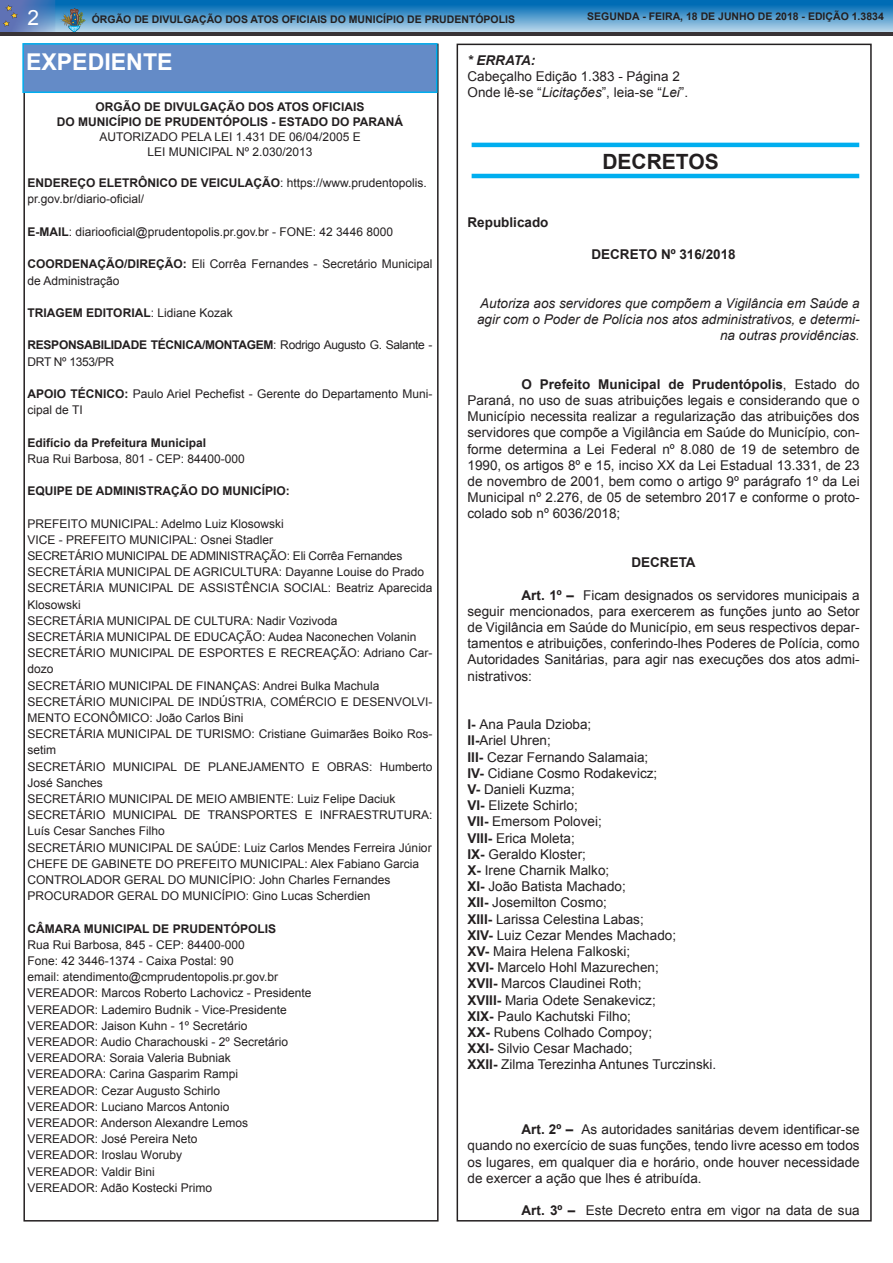
<style>
.page{position:relative;width:893px;height:1263px;background:#fff}
.page>*{position:absolute;margin:0;border:0;box-sizing:border-box;transform-origin:0 0}
.t1{font:700 23.1px "Arial";color:#fff}
.t2{font:700 21px "Arial";color:#231f20}
.t3{font:21px "Arial";color:#fff}
.t4{font:13.5px/16.2px "Arial";color:#231f20;text-align:justify}
.t5{font:italic 13.5px/16.2px "Arial";color:#231f20;text-align:right}
.t6{font:700 13.5px "Arial";color:#231f20}
.t7{font:italic 700 13.5px "Arial";color:#231f20}
.t8{font:12px/16.2px "Arial";color:#231f20}
.t9{font:700 12px "Arial";color:#231f20}
.t10{font:12px/16.2px "Arial";letter-spacing:-.025em;color:#231f20}
.t11{font:12px "Arial";letter-spacing:-.02em;color:#231f20}
.t12{font:700 10.5px "Arial";color:#231f20}
.s1{font-style:italic}
.s2{font-weight:700}
.s3{font-weight:400}
</style>
<div class="page">
<img style="left:56px;top:0;width:837px;height:32px">
<img style="left:0;top:0;width:56px;height:32px">
<svg style="left:3px;top:5px;width:15px;height:22px"></svg>
<svg style="left:59px;top:8px;width:27px;height:24px"></svg>
<hr style="left:0;top:32px;width:893px;height:4px;background:#383336">
<div style="left:22px;top:43px;width:415px;height:50px;background:#648bc7;border:2px solid #00aeef"></div>
<hr style="left:472px;top:174px;width:387px;height:4px;background:#00aeef">
<hr style="left:472px;top:143px;width:387px;height:4px;background:#00aeef">
<h2 class="t3" style="left:28px;top:3px;width:13px">2</h2>
<p class="t12" style="left:92px;top:12px;width:425px">ÓRGÃO DE DIVULGAÇÃO DOS ATOS OFICIAIS DO MUNICÍPIO DE PRUDENTÓPOLIS</p>
<p class="t12" style="left:587px;top:9px;width:298px">SEGUNDA - FEIRA, 18 DE JUNHO DE 2018 - EDIÇÃO 1.3834</p>
<p class="t1" style="left:26px;top:45px;width:148px">EXPEDIENTE</p>
<p class="t7" style="left:467px;top:51px;width:69px">* ERRATA:</p>
<p class="t4" style="left:467px;top:68px;width:214px">Cabeçalho Edição 1.383 - Página 2</p>
<p class="t4" style="left:467px;top:84px;width:222px">Onde lê-se “<span class="s1">Licitações</span>”, leia-se “<span class="s1">Lei</span>”.</p>
<p class="t9" style="left:95px;top:98px;width:271px">ORGÃO DE DIVULGAÇÃO DOS ATOS OFICIAIS</p>
<p class="t9" style="left:57px;top:113px;width:348px">DO MUNICÍPIO DE PRUDENTÓPOLIS - ESTADO DO PARANÁ</p>
<p class="t8" style="left:99px;top:129px;width:263px">AUTORIZADO PELA LEI 1.431 DE 06/04/2005 E</p>
<p class="t8" style="left:147px;top:144px;width:167px">LEI MUNICIPAL Nº 2.030/2013</p>
<p class="t8" style="left:28px;top:175px;width:401px"><span class="s2">ENDEREÇO ELETRÔNICO DE VEICULAÇÃO</span>: https://www.prudentopolis. pr.gov.br/diario-oficial/</p>
<p class="t8" style="left:28px;top:223px;width:367px"><span class="s2">E-MAIL</span>: diariooficial@prudentopolis.pr.gov.br - FONE: 42 3446 8000</p>
<p class="t8" style="left:28px;top:256px;width:406px"><span class="s2">COORDENAÇÃO/DIREÇÃO:</span> Eli Corrêa Fernandes - Secretário Municipal de Administração</p>
<p class="t9" style="left:28px;top:304px;width:207px">TRIAGEM EDITORIAL<span class="s3">: Lidiane Kozak</span></p>
<p class="t10" style="left:28px;top:337px;width:406px"><span class="s2">RESPONSABILIDADE TÉCNICA/MONTAGEM</span>: Rodrigo Augusto G. Salante -<br>DRT Nº 1353/PR</p>
<p class="t8" style="left:28px;top:385px;width:406px"><span class="s2">APOIO TÉCNICO:</span> Paulo Ariel Pechefist - Gerente do Departamento Muni&shy;cipal de TI</p>
<p class="t9" style="left:28px;top:434px;width:180px">Edifício da Prefeitura Municipal</p>
<p class="t8" style="left:28px;top:450px;width:219px">Rua Rui Barbosa, 801 - CEP: 84400-000</p>
<p class="t9" style="left:28px;top:482px;width:264px">EQUIPE DE ADMINISTRAÇÃO DO MUNICÍPIO:</p>
<p class="t8" style="left:28px;top:515px;width:258px">PREFEITO MUNICIPAL: Adelmo Luiz Klosowski</p>
<p class="t8" style="left:28px;top:531px;width:247px">VICE - PREFEITO MUNICIPAL: Osnei Stadler</p>
<p class="t11" style="left:28px;top:547px;width:376px">SECRETÁRIO MUNICIPAL DE ADMINISTRAÇÃO: Eli Corrêa Fernandes</p>
<p class="t8" style="left:28px;top:564px;width:398px">SECRETÁRIA MUNICIPAL DE AGRICULTURA: Dayanne Louise do Prado</p>
<p class="t8" style="left:28px;top:580px;width:406px">SECRETÁRIA MUNICIPAL DE ASSISTÊNCIA SOCIAL: Beatriz Aparecida<br>Klosowski</p>
<p class="t8" style="left:28px;top:612px;width:311px">SECRETÁRIA MUNICIPAL DE CULTURA: Nadir Vozivoda</p>
<p class="t8" style="left:28px;top:628px;width:390px">SECRETÁRIA MUNICIPAL DE EDUCAÇÃO: Audea Naconechen Volanin</p>
<p class="t8" style="left:28px;top:645px;width:406px">SECRETÁRIO MUNICIPAL DE ESPORTES E RECREAÇÃO: Adriano Car&shy;dozo</p>
<p class="t8" style="left:28px;top:677px;width:354px">SECRETÁRIO MUNICIPAL DE FINANÇAS: Andrei Bulka Machula</p>
<p class="t8" style="left:28px;top:693px;width:406px">SECRETÁRIO MUNICIPAL DE INDÚSTRIA, COMÉRCIO E DESENVOLVI-<br>MENTO ECONÔMICO: João Carlos Bini</p>
<p class="t8" style="left:28px;top:726px;width:406px">SECRETÁRIA MUNICIPAL DE TURISMO: Cristiane Guimarães Boiko Ros&shy;setim</p>
<p class="t8" style="left:28px;top:758px;width:406px">SECRETÁRIO MUNICIPAL DE PLANEJAMENTO E OBRAS: Humberto<br>José Sanches</p>
<p class="t8" style="left:28px;top:790px;width:370px">SECRETÁRIO MUNICIPAL DE MEIO AMBIENTE: Luiz Felipe Daciuk</p>
<p class="t8" style="left:28px;top:807px;width:406px">SECRETÁRIO MUNICIPAL DE TRANSPORTES E INFRAESTRUTURA:<br>Luís Cesar Sanches Filho</p>
<p class="t8" style="left:28px;top:839px;width:406px">SECRETÁRIO MUNICIPAL DE SAÚDE: Luiz Carlos Mendes Ferreira Júnior</p>
<p class="t8" style="left:28px;top:855px;width:393px">CHEFE DE GABINETE DO PREFEITO MUNICIPAL: Alex Fabiano Garcia</p>
<p class="t8" style="left:28px;top:871px;width:364px">CONTROLADOR GERAL DO MUNICÍPIO: John Charles Fernandes</p>
<p class="t8" style="left:28px;top:888px;width:344px">PROCURADOR GERAL DO MUNICÍPIO: Gino Lucas Scherdien</p>
<p class="t9" style="left:28px;top:920px;width:250px">CÂMARA MUNICIPAL DE PRUDENTÓPOLIS</p>
<p class="t8" style="left:28px;top:936px;width:219px">Rua Rui Barbosa, 845 - CEP: 84400-000</p>
<p class="t8" style="left:28px;top:952px;width:208px">Fone: 42 3446-1374 - Caixa Postal: 90</p>
<p class="t8" style="left:28px;top:969px;width:252px">email: atendimento@cmprudentopolis.pr.gov.br</p>
<p class="t8" style="left:28px;top:985px;width:286px">VEREADOR: Marcos Roberto Lachovicz - Presidente</p>
<p class="t8" style="left:28px;top:1001px;width:261px">VEREADOR: Lademiro Budnik - Vice-Presidente</p>
<p class="t8" style="left:28px;top:1017px;width:221px">VEREADOR: Jaison Kuhn - 1º Secretário</p>
<p class="t8" style="left:28px;top:1033px;width:262px">VEREADOR: Audio Charachouski - 2º Secretário</p>
<p class="t8" style="left:28px;top:1050px;width:205px">VEREADORA: Soraia Valeria Bubniak</p>
<p class="t8" style="left:28px;top:1066px;width:212px">VEREADORA: Carina Gasparim Rampi</p>
<p class="t8" style="left:28px;top:1082px;width:194px">VEREADOR: Cezar Augusto Schirlo</p>
<p class="t8" style="left:28px;top:1098px;width:204px">VEREADOR: Luciano Marcos Antonio</p>
<p class="t8" style="left:28px;top:1114px;width:222px">VEREADOR: Anderson Alexandre Lemos</p>
<p class="t8" style="left:28px;top:1131px;width:172px">VEREADOR: José Pereira Neto</p>
<p class="t8" style="left:28px;top:1147px;width:156px">VEREADOR: Iroslau Woruby</p>
<p class="t8" style="left:28px;top:1163px;width:129px">VEREADOR: Valdir Bini</p>
<p class="t8" style="left:28px;top:1179px;width:186px">VEREADOR: Adão Kostecki Primo</p>
<p class="t2" style="left:602px;top:147px;width:118px">DECRETOS</p>
<p class="t6" style="left:467px;top:213px;width:83px">Republicado</p>
<p class="t6" style="left:591px;top:245px;width:146px">DECRETO Nº 316/2018</p>
<p class="t5" style="left:477px;top:295px;width:384px">Autoriza aos servidores que compõem a Vigilância em Saúde a agir com o Poder de Polícia nos atos administrativos, e determi&shy;na outras providências.</p>
<p class="t4" style="left:467px;top:376px;width:394px;text-indent:54px"><span class="s2">O Prefeito Municipal de Prudentópolis</span>, Estado do Paraná, no uso de suas atribuições legais e considerando que o Município necessita realizar a regularização das atribuições dos servidores que compõe a Vigilância em Saúde do Município, con&shy;forme determina a Lei Federal nº 8.080 de 19 de setembro de 1990, os artigos 8º e 15, inciso XX da Lei Estadual 13.331, de 23 de novembro de 2001, bem como o artigo 9º parágrafo 1º da Lei Municipal nº 2.276, de 05 de setembro 2017 e conforme o proto&shy;colado sob nº 6036/2018;</p>
<p class="t6" style="left:631px;top:553px;width:66px">DECRETA</p>
<p class="t4" style="left:467px;top:586px;width:394px;text-indent:54px"><span class="s2">Art. 1º –</span> Ficam designados os servidores municipais a seguir mencionados, para exercerem as funções junto ao Setor de Vigilância em Saúde do Município, em seus respectivos depar&shy;tamentos e atribuições, conferindo-lhes Poderes de Polícia, como Autoridades Sanitárias, para agir nas execuções dos atos admi&shy;nistrativos:</p>
<p class="t4" style="left:467px;top:716px;width:125px"><span class="s2">I-</span> Ana Paula Dzioba;</p>
<p class="t4" style="left:467px;top:732px;width:85px"><span class="s2">II-</span>Ariel Uhren;</p>
<p class="t4" style="left:467px;top:748px;width:182px"><span class="s2">III-</span> Cezar Fernando Salamaia;</p>
<p class="t4" style="left:467px;top:765px;width:191px"><span class="s2">IV-</span> Cidiane Cosmo Rodakevicz;</p>
<p class="t4" style="left:467px;top:781px;width:109px"><span class="s2">V-</span> Danieli Kuzma;</p>
<p class="t4" style="left:467px;top:797px;width:112px"><span class="s2">VI-</span> Elizete Schirlo;</p>
<p class="t4" style="left:467px;top:813px;width:136px"><span class="s2">VII-</span> Emersom Polovei;</p>
<p class="t4" style="left:467px;top:829px;width:109px"><span class="s2">VIII-</span> Erica Moleta;</p>
<p class="t4" style="left:467px;top:846px;width:120px"><span class="s2">IX-</span> Geraldo Kloster;</p>
<p class="t4" style="left:467px;top:862px;width:143px"><span class="s2">X-</span> Irene Charnik Malko;</p>
<p class="t4" style="left:467px;top:878px;width:160px"><span class="s2">XI-</span> João Batista Machado;</p>
<p class="t4" style="left:467px;top:894px;width:141px"><span class="s2">XII-</span> Josemilton Cosmo;</p>
<p class="t4" style="left:467px;top:910px;width:178px"><span class="s2">XIII-</span> Larissa Celestina Labas;</p>
<p class="t4" style="left:467px;top:927px;width:210px"><span class="s2">XIV-</span> Luiz Cezar Mendes Machado;</p>
<p class="t4" style="left:467px;top:943px;width:164px"><span class="s2">XV-</span> Maira Helena Falkoski;</p>
<p class="t4" style="left:467px;top:959px;width:193px"><span class="s2">XVI-</span> Marcelo Hohl Mazurechen;</p>
<p class="t4" style="left:467px;top:975px;width:176px"><span class="s2">XVII-</span> Marcos Claudinei Roth;</p>
<p class="t4" style="left:467px;top:991px;width:190px"><span class="s2">XVIII-</span> Maria Odete Senakevicz;</p>
<p class="t4" style="left:467px;top:1008px;width:165px"><span class="s2">XIX-</span> Paulo Kachutski Filho;</p>
<p class="t4" style="left:467px;top:1024px;width:186px"><span class="s2">XX-</span> Rubens Colhado Compoy;</p>
<p class="t4" style="left:467px;top:1040px;width:167px"><span class="s2">XXI-</span> Silvio Cesar Machado;</p>
<p class="t4" style="left:467px;top:1056px;width:250px"><span class="s2">XXII-</span> Zilma Terezinha Antunes Turczinski.</p>
<p class="t4" style="left:467px;top:1121px;width:394px;text-indent:54px"><span class="s2">Art. 2º –</span> As autoridades sanitárias devem identificar-se quando no exercício de suas funções, tendo livre acesso em todos os lugares, em qualquer dia e horário, onde houver necessidade de exercer a ação que lhes é atribuída.</p>
<p class="t4" style="left:521px;top:1202px;width:340px"><span class="s2">Art. 3º –</span> Este Decreto entra em vigor na data de sua</p>
</div>
